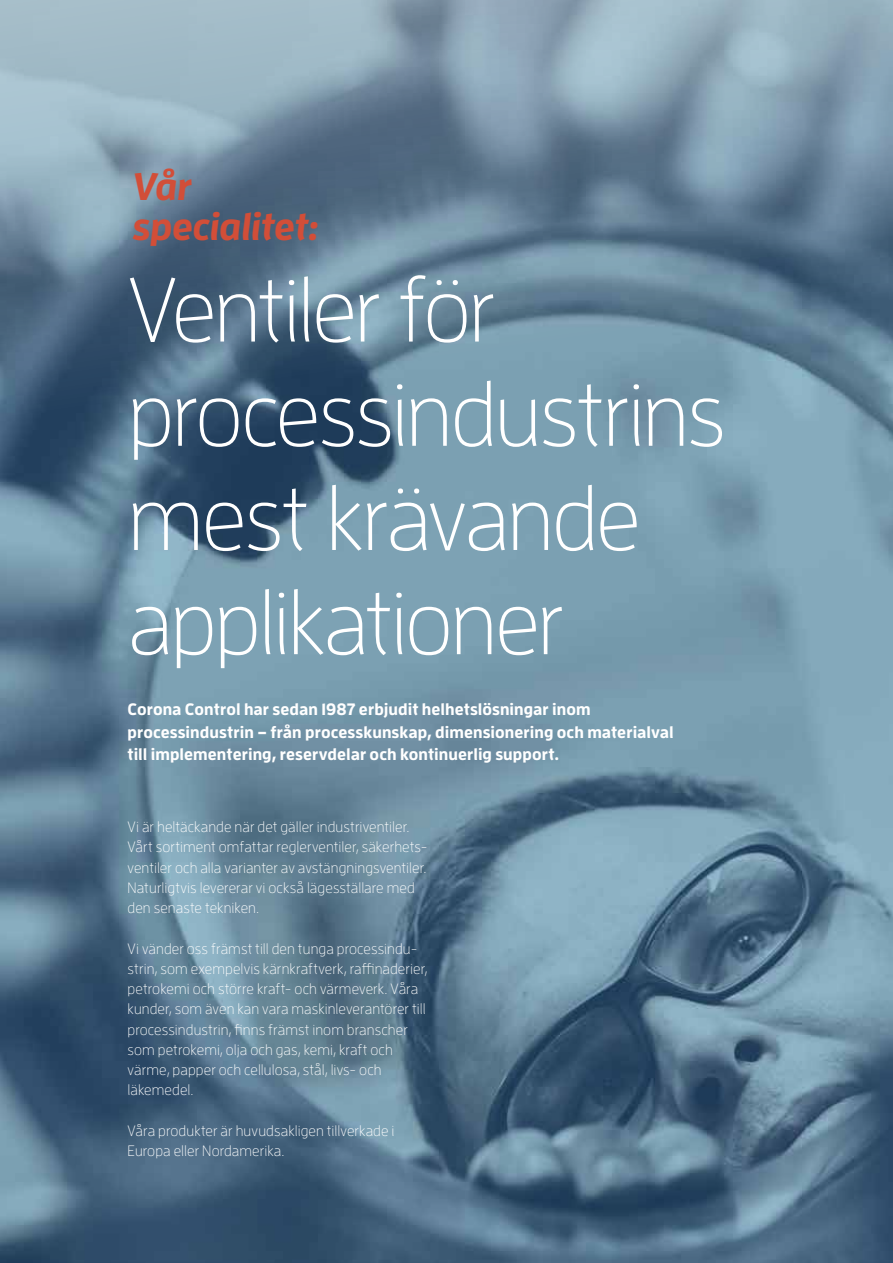
<style>
.page{position:relative;width:893px;height:1263px;background:#fff}
.page>*{position:absolute;margin:0;border:0;box-sizing:border-box;transform-origin:0 0}
.t1{font:300 90.9px/104.2px "Enzo OT";letter-spacing:-.03em;color:#fff}
.t2{font:italic 700 38.4px/39.8px "Enzo OT";letter-spacing:-.02em;color:#d24e38}
.t3{font:700 16.5px/22.5px "Enzo OT";letter-spacing:.005em;color:#fff}
.t4{font:300 15px/20.2px "Enzo OT";letter-spacing:.005em;color:#fff}
</style>
<div class="page">
<img style="left:0;top:504px;width:893px;height:759px">
<svg style="left:0;top:0;width:893px;height:504px;background:#6d8a9f"></svg>
<h2 class="t2" style="left:133px;top:166px;width:188px">Vår specialitet:</h2>
<h1 class="t1" style="left:128px;top:256px;width:600px">Ventiler för processindustrins mest krävande applikationer</h1>
<p class="t3" style="left:128px;top:697px;width:548px">Corona Control har sedan 1987 erbjudit helhetslösningar inom processindustrin – från processkunskap, dimensionering och materialval till implementering, reservdelar och kontinuerlig support.</p>
<p class="t4" style="left:128px;top:816px;width:301px">Vi är heltäckande när det gäller industriventiler.<br>Vårt sortiment omfattar reglerventiler, säkerhets&shy;ventiler och alla varianter av avstängningsventiler.<br>Naturligtvis levererar vi också lägesställare med den senaste tekniken.</p>
<p class="t4" style="left:128px;top:938px;width:301px">Vi vänder oss främst till den tunga processindu&shy;strin, som exempelvis kärnkraftverk, raffinaderier, petrokemi och större kraft- och värmeverk. Våra kunder, som även kan vara maskinleverantörer till processindustrin, finns främst inom branscher som petrokemi, olja och gas, kemi, kraft och värme, papper och cellulosa, stål, livs- och läkemedel.</p>
<p class="t4" style="left:128px;top:1120px;width:269px">Våra produkter är huvudsakligen tillverkade i<br>Europa eller Nordamerika.</p>
</div>
